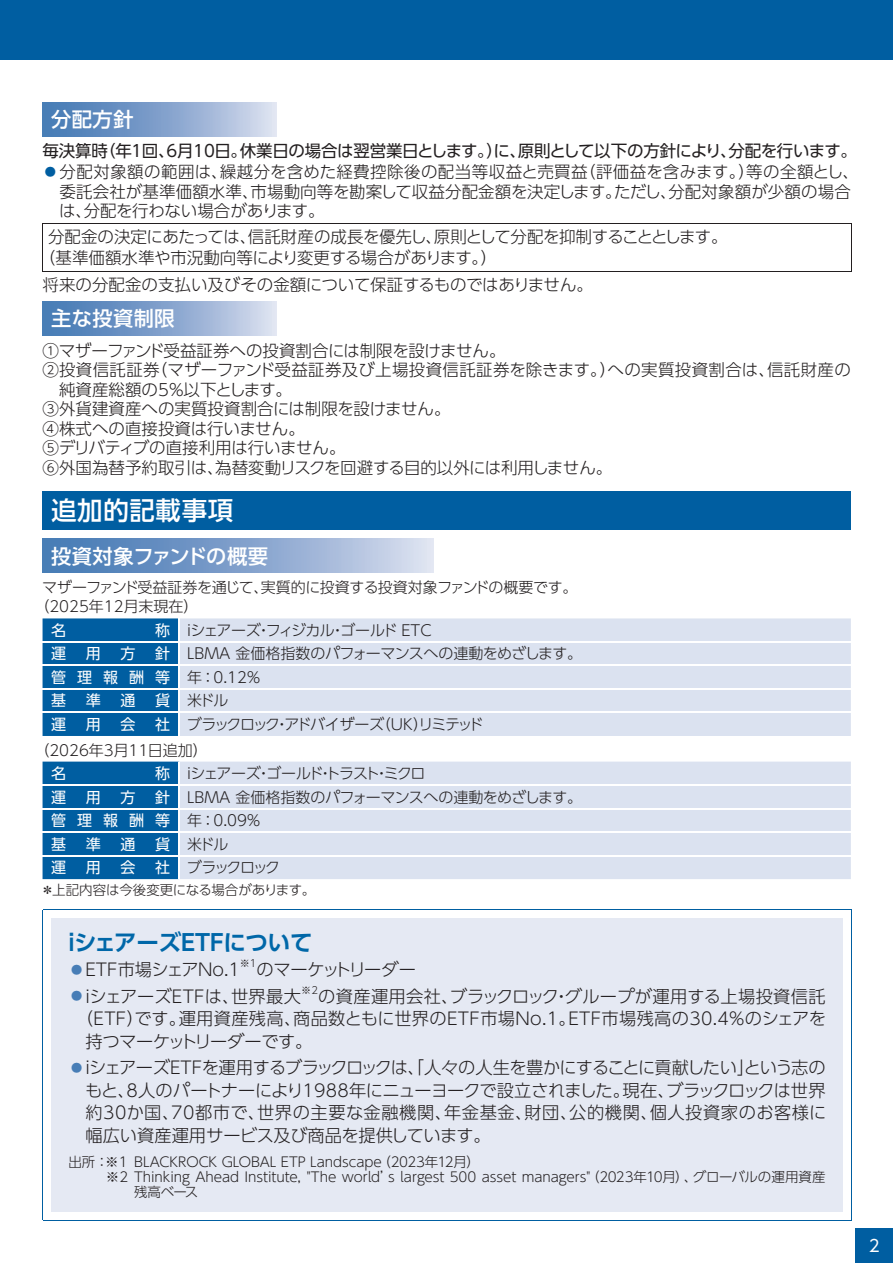
<style>
.page{position:relative;width:893px;height:1263px;background:#fff}
.page>*{position:absolute;margin:0;border:0;box-sizing:border-box;transform-origin:0 0}
.t1{font:25.5px "UD Shin Go Pro Medium 90 pv RKSJ H";letter-spacing:.025em;color:#fff}
.t2{font:22.5px "UD Shin Go Pro De Bold 90 pv RKSJ H";letter-spacing:-.01em;color:#0067a8}
.t3{font:20.25px "UD Shin Go Pro Medium 90 pv RKSJ H";letter-spacing:.005em;color:#fff}
.t4{font:20.25px "UD Shin Go Pro Medium 90 pv RKSJ H";letter-spacing:.025em;color:#fff}
.t5{font:17.25px/22.5px "UD Shin Go Pro Light 90 pv RKSJ H";color:#231f20;text-align:justify}
.t6{font:17.25px "UD Shin Go Pro Light 90 pv RKSJ H";letter-spacing:.02em;color:#231f20}
.t7{font:17.25px "UD Shin Go Pro Light 90 pv RKSJ H";letter-spacing:-.025em;color:#231f20}
.t8{font:17.25px "UD Shin Go Pro Light 90 pv RKSJ H";letter-spacing:-.02em;color:#231f20}
.t9{font:16.5px/19.5px "UD Shin Go Pro Light 90 pv RKSJ H";color:#231f20}
.t10{font:16.5px/21px "UD Shin Go Pro Light 90 pv RKSJ H";letter-spacing:-.02em;color:#231f20}
.t11{font:16.5px "UD Shin Go Pro Regular 90 pv RKSJ H";letter-spacing:-.025em;color:#231f20}
.t12{font:16.5px "UD Shin Go Pro Light 90 pv RKSJ H";letter-spacing:.02em;color:#231f20}
.t13{font:16.5px "UD Shin Go Pro Regular 90 pv RKSJ H";color:#fff}
.t14{font:15px/23.5px "UD Shin Go Pro Light 90 pv RKSJ H";letter-spacing:-.03em;color:#231f20}
.t15{font:15px "UD Shin Go Pro Light 90 pv RKSJ H";letter-spacing:-.095em;color:#231f20}
.t16{font:15px "UD Shin Go Pro Regular 90 pv RKSJ H";color:#fff}
.t17{font:15px "UD Shin Go Pro Light 90 pv RKSJ H";letter-spacing:-.165em;color:#231f20}
.t18{font:13.5px "UD Shin Go Pro Light 90 pv RKSJ H";letter-spacing:-.01em;color:#231f20}
.t19{font:10.05px "UD Shin Go Pro Light 90 pv RKSJ H";color:#231f20}
.s1{font-family:"Gothic MB101 Pro Light 90 pv RKSJ H";color:#005ea1}
.s2{font-family:"UD Shin Go Pro Regular 90 pv RKSJ H";color:#fff}
.s3{font-family:"Gothic MB101 Pro Light 90 pv RKSJ H";font-size:16.5px;color:#477db6}
</style>
<div class="page">
<hr style="left:43px;top:223px;width:808px;height:1px;background:#231f20">
<hr style="left:43px;top:224px;width:1px;height:47px;background:#231f20">
<hr style="left:850px;top:224px;width:1px;height:47px;background:#231f20">
<hr style="left:43px;top:271px;width:808px;height:1px;background:#231f20">
<div style="left:180px;top:618px;width:670px;height:118px;background:#dbe2f0"></div>
<hr style="left:43px;top:641px;width:807px;height:1px;background:#fff">
<hr style="left:43px;top:665px;width:807px;height:1px;background:#fff">
<hr style="left:43px;top:688px;width:807px;height:2px;background:#fff">
<hr style="left:43px;top:712px;width:807px;height:1px;background:#fff">
<svg style="left:43px;top:618px;width:135px;height:118px;background:#1269a7"></svg>
<div style="left:180px;top:762px;width:670px;height:117px;background:#dbe2f0"></div>
<hr style="left:43px;top:785px;width:807px;height:1px;background:#fff">
<hr style="left:43px;top:808px;width:807px;height:1px;background:#fff">
<hr style="left:43px;top:832px;width:807px;height:1px;background:#fff">
<hr style="left:43px;top:855px;width:807px;height:1px;background:#fff">
<div style="left:43px;top:762px;width:135px;height:117px;background:#005ea1"></div>
<hr style="left:43px;top:910px;width:1px;height:310px;background:#005ea1">
<hr style="left:43px;top:910px;width:808px;height:1px;background:#005ea1">
<hr style="left:850px;top:910px;width:1px;height:310px;background:#005ea1">
<hr style="left:43px;top:1220px;width:808px;height:1px;background:#005ea1">
<div style="left:51px;top:918px;width:791px;height:294px;background:#e5e9f3"></div>
<div style="left:43px;top:102px;width:233px;height:34px;background:linear-gradient(to right,#3a71b0,#d3d9ec)"></div>
<div style="left:43px;top:301px;width:233px;height:34px;background:linear-gradient(to right,#3a71b0,#d3d9ec)"></div>
<div style="left:43px;top:491px;width:807px;height:39px;background:#005ea1"></div>
<div style="left:43px;top:539px;width:391px;height:34px;background:linear-gradient(to right,#3971b0,#d4daed)"></div>
<div style="left:855px;top:1228px;width:37px;height:35px;background:#005ea1"></div>
<div style="left:0;top:0;width:892px;height:60px;background:#005ea1"></div>
<p class="t4" style="left:51px;top:112px;width:84px">分配方針</p>
<p class="t11" style="left:43px;top:145px;width:815px">毎決算時（年１回、6月10日。休業日の場合は翌営業日とします。）に、原則として以下の方針により、分配を行います。</p>
<p class="t9" style="left:59px;top:165px;width:801px;text-indent:-17px"><span class="s1">●</span>分配対象額の範囲は、繰越分を含めた経費控除後の配当等収益と売買益（評価益を含みます。）等の全額とし、委託会社が基準価額水準、市場動向等を勘案して収益分配金額を決定します。ただし、分配対象額が少額の場合は、分配を行わない場合があります。</p>
<p class="t10" style="left:39px;top:229px;width:690px;text-indent:9px">分配金の決定にあたっては、信託財産の成長を優先し、原則として分配を抑制することとします。（基準価額水準や市況動向等により変更する場合があります。）</p>
<p class="t9" style="left:43px;top:277px;width:552px">将来の分配金の支払い及びその金額について保証するものではありません。</p>
<p class="t4" style="left:51px;top:311px;width:125px">主な投資制限</p>
<p class="t10" style="left:43px;top:342px;width:464px">①マザーファンド受益証券への投資割合には制限を設けません。</p>
<p class="t12" style="left:43px;top:364px;width:809px">② 投資信託証券（マザーファンド受益証券及び上場投資信託証券を除きます。）への実質投資割合は、信託財産の</p>
<p class="t9" style="left:59px;top:382px;width:234px">純資産総額の5％以下とします。</p>
<p class="t9" style="left:43px;top:401px;width:409px">③外貨建資産への実質投資割合には制限を設けません。</p>
<p class="t9" style="left:43px;top:421px;width:264px">④株式への直接投資は行いません。</p>
<p class="t10" style="left:43px;top:440px;width:304px">⑤デリバティブの直接利用は行いません。</p>
<p class="t9" style="left:43px;top:460px;width:571px">⑥外国為替予約取引は、為替変動リスクを回避する目的以外には利用しません。</p>
<h1 class="t1" style="left:51px;top:501px;width:184px">追加的記載事項</h1>
<p class="t3" style="left:51px;top:548px;width:218px">投資対象ファンドの概要</p>
<p class="t14" style="left:34px;top:580px;width:544px;line-height:19.5px;text-indent:8px">マザーファンド受益証券を通じて、実質的に投資する投資対象ファンドの概要です。（2025年12月末現在）</p>
<p class="t16" style="left:51px;top:625px;width:16px">名</p>
<p class="t14" style="left:155px;top:621px;width:278px"><span class="s2">称</span> iシェアーズ・フィジカル・ゴールド ETC</p>
<p class="t16" style="left:51px;top:648px;width:16px">運</p>
<p class="t16" style="left:86px;top:648px;width:16px">用</p>
<p class="t16" style="left:120px;top:648px;width:16px">方</p>
<p class="t14" style="left:51px;top:644px;width:532px;text-indent:104px"><span class="s2">針</span> LBMA 金価格指数のパフォーマンスへの連動をめざします。<span class="s2">管 理 報 酬 等</span> 年：0.12％</p>
<p class="t16" style="left:51px;top:695px;width:16px">基</p>
<p class="t16" style="left:86px;top:695px;width:16px">準</p>
<p class="t16" style="left:120px;top:695px;width:16px">通</p>
<p class="t14" style="left:155px;top:691px;width:75px"><span class="s2">貨</span> 米ドル</p>
<p class="t16" style="left:51px;top:719px;width:16px">運</p>
<p class="t16" style="left:86px;top:719px;width:16px">用</p>
<p class="t16" style="left:120px;top:719px;width:16px">会</p>
<p class="t14" style="left:34px;top:713px;width:450px;line-height:25.7px;text-indent:121px"><span class="s2">社</span> ブラックロック・アドバイザーズ（UK）リミテッド（2026年3月11日追加）</p>
<p class="t16" style="left:51px;top:768px;width:16px">名</p>
<p class="t15" style="left:155px;top:768px;width:272px"><span class="s2">称</span> iシェアーズ・ゴールド・トラスト・ミクロ</p>
<p class="t16" style="left:51px;top:791px;width:16px">運</p>
<p class="t16" style="left:86px;top:791px;width:16px">用</p>
<p class="t16" style="left:120px;top:791px;width:16px">方</p>
<p class="t14" style="left:51px;top:787px;width:532px;text-indent:104px"><span class="s2">針</span> LBMA 金価格指数のパフォーマンスへの連動をめざします。<span class="s2">管 理 報 酬 等</span> 年：0.09％</p>
<p class="t16" style="left:51px;top:838px;width:16px">基</p>
<p class="t16" style="left:86px;top:838px;width:16px">準</p>
<p class="t16" style="left:120px;top:838px;width:16px">通</p>
<p class="t14" style="left:155px;top:834px;width:75px"><span class="s2">貨</span> 米ドル</p>
<p class="t16" style="left:51px;top:862px;width:16px">運</p>
<p class="t16" style="left:86px;top:862px;width:16px">用</p>
<p class="t16" style="left:120px;top:862px;width:16px">会</p>
<p class="t17" style="left:155px;top:862px;width:126px"><span class="s2">社</span> ブラックロック</p>
<p class="t18" style="left:41px;top:885px;width:276px">＊上記内容は今後変更になる場合があります。</p>
<h2 class="t2" style="left:68px;top:934px;width:246px">iシェアーズETFについて</h2>
<p class="t5" style="left:68px;top:961px;width:173px"><span class="s3">●</span>ETF市場シェアNo.1</p>
<p class="t19" style="left:240px;top:960px;width:18px">※1</p>
<p class="t8" style="left:256px;top:963px;width:161px">のマーケットリーダー</p>
<p class="t5" style="left:68px;top:987px;width:234px"><span class="s3">●</span>iシェアーズETFは、世界最大</p>
<p class="t19" style="left:301px;top:987px;width:18px">※2</p>
<p class="t6" style="left:318px;top:990px;width:509px">の資産運用会社、ブラックロック・グループが運用する上場投資信託</p>
<p class="t6" style="left:76px;top:1012px;width:751px">（ETF）です。運用資産残高、商品数ともに世界のETF市場No.1。ETF市場残高の30.4％のシェアを</p>
<p class="t7" style="left:85px;top:1035px;width:228px">持つマーケットリーダーです。</p>
<p class="t5" style="left:85px;top:1059px;width:742px;text-indent:-17px"><span class="s3">●</span>iシェアーズETFを運用するブラックロックは、「人々の人生を豊かにすることに貢献したい」という志のもと、8人のパートナーにより1988年にニューヨークで設立されました。現在、ブラックロックは世界約30か国、70都市で、世界の主要な金融機関、年金基金、財団、公的機関、個人投資家のお客様に幅広い資産運用サービス及び商品を提供しています。</p>
<p class="t18" style="left:68px;top:1157px;width:413px">出所：※１ BLACKROCK GLOBAL ETP Landscape（2023年12月）</p>
<p class="t18" style="left:106px;top:1172px;width:721px">※２ Thinking Ahead Institute, "The world’s largest 500 asset managers"（2023年10月）、グローバルの運用資産</p>
<p class="t18" style="left:134px;top:1187px;width:66px">残高ベース</p>
<p class="t13" style="left:868px;top:1239px;width:12px">2</p>
</div>
